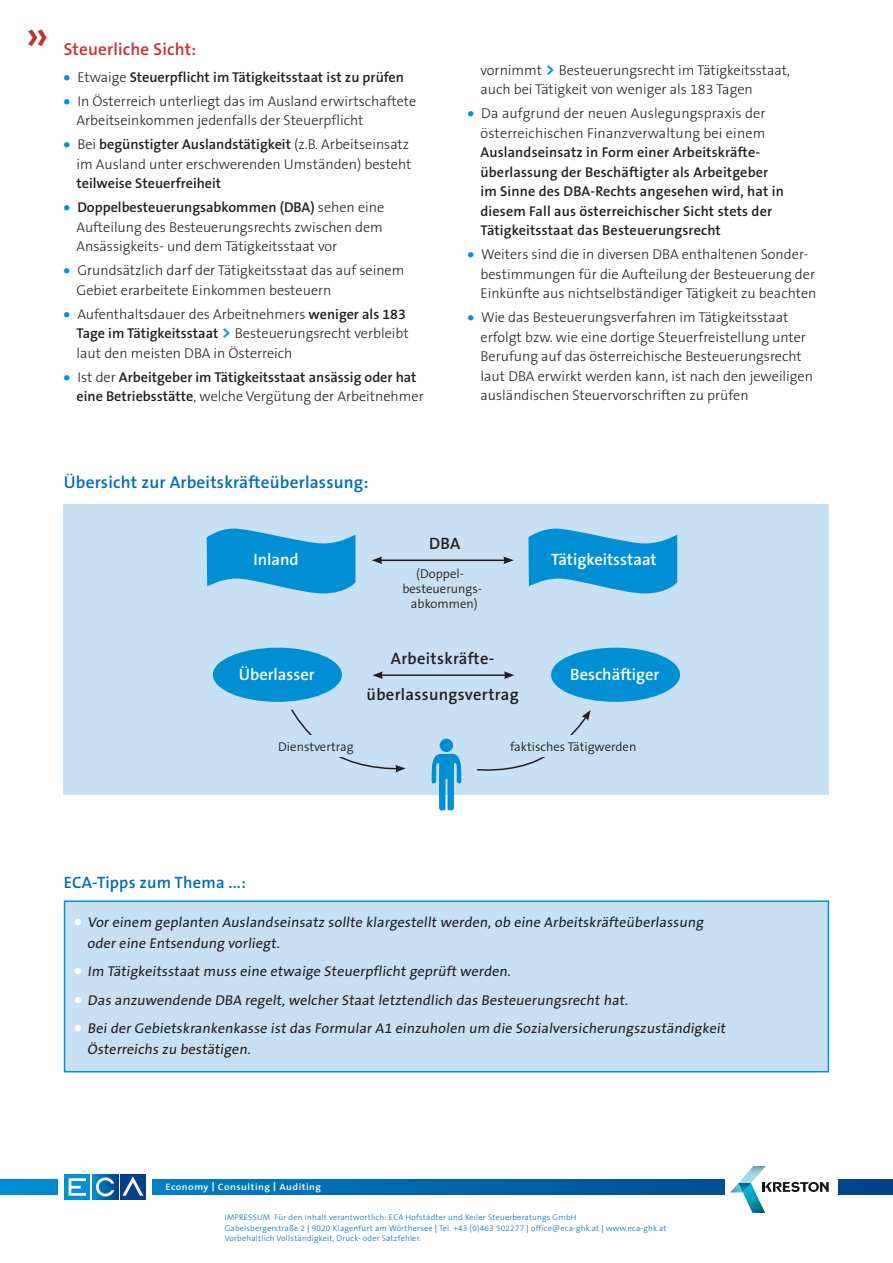
<style>
.page{position:relative;width:893px;height:1263px;background:#fff}
.page>*{position:absolute;margin:0;border:0;box-sizing:border-box;transform-origin:0 0}
.t1{font:600 45px "The Sans B6";color:#c53130}
.t2{font:600 17.25px "The Sans B6";letter-spacing:.01em;color:#006cb7}
.t3{font:600 17.25px "The Sans B6";letter-spacing:.01em;color:#c53130}
.t4{font:600 16.5px "The Sans B6";color:#fff}
.t5{font:600 16.5px "The Sans B6";letter-spacing:.02em;color:#231f20}
.t6{font:600 16.5px "The Sans B6";letter-spacing:.01em;color:#006cb7}
.t7{font:300 14.25px/19.5px "The Sans B3";color:#231f20}
.t8{font:600 14.25px "The Sans B6";color:#231f20}
.t9{font:14.25px "The Sans B5 Plain";color:#231f20}
.t10{font:300 12.75px "The Sans B4";color:#231f20}
.t11{font:600 9.3px "The Sans B6";letter-spacing:.05em;color:#fff;scale:1.1 1}
.bodytext{font:300 8.25px "The Sans B3";letter-spacing:.025em;color:#006cb7}
.s1{font-family:"The Sans B9";font-weight:900;color:#008fd5}
.s2{font-family:"The Sans B3";font-weight:300}
.s3{font-family:"The Sans B6";font-weight:600}
.s4{font-family:"The Sans B7";font-weight:700;font-size:16.5px;color:#008fd5}
.s5{font-family:"The Sans B9";font-weight:900;font-size:16.5px;color:#fff}
.s6{font-family:"The Sans B8";font-weight:800}
.s7{font-family:"The Sans B5 Plain";font-weight:400}
</style>
<div class="page">
<div style="left:64px;top:900px;width:765px;height:172px;background:#c7e0f3;border:2px solid #008fd5"></div>
<div style="left:64px;top:504px;width:765px;height:291px;background:#c7e0f3"></div>
<svg style="left:207px;top:529px;width:148px;height:64px"></svg>
<svg style="left:528px;top:529px;width:149px;height:64px"></svg>
<hr style="left:380px;top:559px;width:126px;height:2px;background:#231f20">
<svg style="left:372px;top:556px;width:10px;height:8px"></svg>
<svg style="left:503px;top:556px;width:11px;height:8px"></svg>
<hr style="left:381px;top:674px;width:125px;height:2px;background:#231f20">
<svg style="left:372px;top:671px;width:11px;height:8px"></svg>
<svg style="left:504px;top:671px;width:10px;height:8px"></svg>
<div style="left:213px;top:648px;width:129px;height:54px;background:#008fd5;border-radius:50%"></div>
<div style="left:551px;top:648px;width:129px;height:54px;background:#008fd5;border-radius:50%"></div>
<svg style="left:432px;top:754px;width:29px;height:57px"></svg>
<div style="left:440px;top:739px;width:13px;height:13px;background:#008fd5;border-radius:50%"></div>
<svg style="left:291px;top:709px;width:115px;height:63px"></svg>
<div style="left:262px;top:736px;width:108px;height:21px;background:#c7e0f3"></div>
<svg style="left:477px;top:710px;width:114px;height:61px"></svg>
<div style="left:481px;top:736px;width:184px;height:21px;background:#c7e0f3"></div>
<svg style="left:0;top:1180px;width:893px;height:14px;background:#06a"></svg>
<div style="left:58px;top:1173px;width:94px;height:27px;background:#fff"></div>
<div style="left:64px;top:1174px;width:26px;height:26px;background:#008fd5"></div>
<svg style="left:69px;top:1178px;width:17px;height:18px"></svg>
<svg style="left:92px;top:1174px;width:26px;height:26px"></svg>
<svg style="left:96px;top:1177px;width:18px;height:19px"></svg>
<div style="left:120px;top:1174px;width:26px;height:26px;background:#014086"></div>
<svg style="left:122px;top:1176px;width:21px;height:20px"></svg>
<div style="left:725px;top:1162px;width:112px;height:63px;background:#fff"></div>
<svg style="left:730px;top:1166px;width:99px;height:47px"></svg>
<p class="t1" style="left:26px;top:13px;width:25px">»</p>
<p class="t3" style="left:64px;top:40px;width:134px">Steuerliche Sicht:</p>
<p class="t8" style="left:64px;top:69px;width:342px"><span class="s1">•</span> <span class="s2">Etwaige</span> Steuerpflicht im Tätigkeitsstaat ist zu prüfen</p>
<p class="t7" style="left:64px;top:92px;width:354px"><span class="s1">•</span> In Österreich unterliegt das im Ausland erwirtschaftete</p>
<p class="t7" style="left:77px;top:111px;width:288px">Arbeitseinkommen jedenfalls der Steuerpflicht</p>
<p class="t8" style="left:64px;top:137px;width:347px"><span class="s1">•</span> <span class="s2">Bei</span> begünstigter Auslandstätigkeit <span class="s2">(z.B. Arbeitseinsatz</span></p>
<p class="t7" style="left:77px;top:155px;width:336px">im Ausland unter erschwerenden Umständen) besteht <span class="s3">teilweise Steuerfreiheit</span></p>
<p class="t8" style="left:64px;top:200px;width:322px"><span class="s1">•</span> Doppelbesteuerungsabkommen (DBA) <span class="s2">sehen eine</span></p>
<p class="t7" style="left:77px;top:218px;width:308px">Aufteilung des Besteuerungsrechts zwischen dem</p>
<p class="t7" style="left:77px;top:237px;width:262px">Ansässigkeits- und dem Tätigkeitsstaat vor</p>
<p class="t7" style="left:64px;top:261px;width:342px"><span class="s1">•</span> Grundsätzlich darf der Tätigkeitsstaat das auf seinem</p>
<p class="t7" style="left:77px;top:281px;width:256px">Gebiet erarbeitete Einkommen besteuern</p>
<p class="t7" style="left:64px;top:305px;width:344px"><span class="s1">•</span> Aufenthaltsdauer des Arbeitnehmers <span class="s3">weniger als 183</span></p>
<p class="t7" style="left:77px;top:324px;width:334px"><span class="s3">Tage im Tätigkeitsstaat</span> <span class="s4">&gt;</span> Besteuerungsrecht verbleibt laut den meisten DBA in Österreich</p>
<p class="t8" style="left:64px;top:369px;width:354px"><span class="s1">•</span> <span class="s2">Ist der</span> Arbeitgeber im Tätigkeitsstaat ansässig oder hat</p>
<p class="t7" style="left:77px;top:387px;width:349px"><span class="s3">eine Betriebsstätte</span>, welche Vergütung der Arbeitnehmer</p>
<p class="t7" style="left:480px;top:61px;width:311px">vornimmt <span class="s4">&gt;</span> Besteuerungsrecht im Tätigkeitsstaat,</p>
<p class="t7" style="left:480px;top:80px;width:274px">auch bei Tätigkeit von weniger als 183 Tagen</p>
<p class="t7" style="left:468px;top:104px;width:299px"><span class="s1">•</span> Da aufgrund der neuen Auslegungspraxis der</p>
<p class="t7" style="left:480px;top:124px;width:286px">österreichischen Finanzverwaltung bei einem</p>
<p class="t8" style="left:480px;top:145px;width:281px">Auslandseinsatz in Form einer Arbeitskräfte-</p>
<p class="t8" style="left:480px;top:164px;width:289px">überlassung der Beschäftigter als Arbeitgeber</p>
<p class="t8" style="left:480px;top:184px;width:305px">im Sinne des DBA-Rechts angesehen wird, hat in</p>
<p class="t8" style="left:480px;top:203px;width:293px">diesem Fall aus österreichischer Sicht stets der</p>
<p class="t8" style="left:480px;top:223px;width:242px">Tätigkeitsstaat das Besteuerungsrecht</p>
<p class="t7" style="left:468px;top:245px;width:342px"><span class="s1">•</span> Weiters sind die in diversen DBA enthaltenen Sonder-</p>
<p class="t7" style="left:480px;top:265px;width:337px">bestimmungen für die Aufteilung der Besteuerung der<br>Einkünfte aus nichtselbständiger Tätigkeit zu beachten</p>
<p class="t7" style="left:468px;top:308px;width:322px"><span class="s1">•</span> Wie das Besteuerungsverfahren im Tätigkeitsstaat</p>
<p class="t7" style="left:480px;top:328px;width:334px">erfolgt bzw. wie eine dortige Steuerfreistellung unter Berufung auf das österreichische Besteuerungsrecht laut DBA erwirkt werden kann, ist nach den jeweiligen ausländischen Steuervorschriften zu prüfen</p>
<p class="t2" style="left:64px;top:473px;width:306px">Übersicht zur Arbeitskräfteüberlassung:</p>
<p class="t5" style="left:429px;top:535px;width:33px">DBA</p>
<p class="t10" style="left:416px;top:567px;width:49px">(Doppel-</p>
<p class="t10" style="left:402px;top:582px;width:81px">besteuerungs-</p>
<p class="t10" style="left:411px;top:597px;width:68px">abkommen)</p>
<p class="t4" style="left:253px;top:551px;width:47px">Inland</p>
<p class="t4" style="left:551px;top:551px;width:107px">Tätigkeitsstaat</p>
<p class="t5" style="left:391px;top:650px;width:105px">Arbeitskräfte-</p>
<p class="t5" style="left:367px;top:686px;width:154px">überlassungsvertrag</p>
<p class="t4" style="left:239px;top:666px;width:78px">Überlasser</p>
<p class="t4" style="left:570px;top:666px;width:91px">Beschäftiger</p>
<p class="t10" style="left:278px;top:740px;width:77px">Dienstvertrag</p>
<p class="t10" style="left:510px;top:740px;width:128px">faktisches Tätigwerden</p>
<p class="t6" style="left:64px;top:873px;width:184px">ECA-Tipps zum Thema ...:</p>
<p class="t9" style="left:74px;top:914px;width:633px"><span class="s5">•</span> Vor einem geplanten Auslandseinsatz sollte klargestellt werden, ob eine Arbeitskräfteüberlassung</p>
<p class="t9" style="left:87px;top:935px;width:196px">oder eine Entsendung vorliegt.</p>
<p class="t9" style="left:74px;top:964px;width:440px"><span class="s5">•</span> Im Tätigkeitsstaat muss eine etwaige Steuerpflicht geprüft werden.</p>
<p class="t9" style="left:74px;top:992px;width:557px"><span class="s5">•</span> Das anzuwendende DBA regelt, welcher Staat letztendlich das Besteuerungsrecht hat.</p>
<p class="t9" style="left:74px;top:1021px;width:655px"><span class="s5">•</span> Bei der Gebietskrankenkasse ist das Formular A1 einzuholen um die Sozialversicherungszuständigkeit</p>
<p class="t9" style="left:87px;top:1042px;width:167px">Österreichs zu bestätigen.</p>
<p class="t11" style="left:166px;top:1182px;width:143px">Economy <span class="s6">|</span> Consulting <span class="s6">|</span> Auditing</p>
<p class="bodytext" style="left:225px;top:1213px;width:353px">IMPRESSUM Für den Inhalt verantwortlich: ECA Hofstädter und Keiler Steuerberatungs GmbH</p>
<p class="bodytext" style="left:225px;top:1223px;width:443px">Gabelsbergerstraße 2 <span class="s7">|</span> 9020 Klagenfurt am Wörthersee <span class="s7">|</span> Tel. +43 (0)463 502277 <span class="s7">|</span> office@eca-ghk.at <span class="s7">|</span> www.eca-ghk.at</p>
<p class="bodytext" style="left:225px;top:1234px;width:198px">Vorbehaltlich Vollständigkeit, Druck- oder Satzfehler.</p>
</div>
